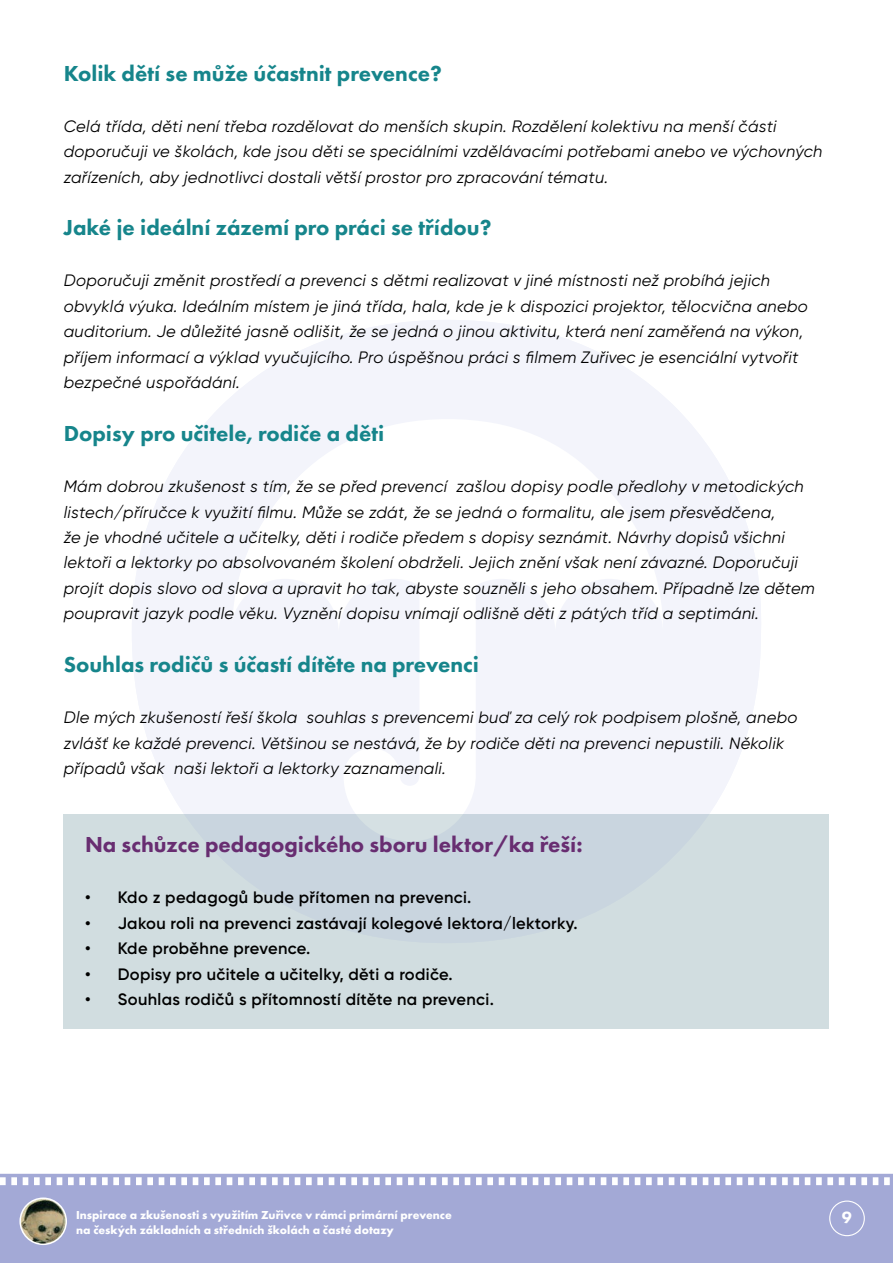
<style>
.page{position:relative;width:893px;height:1263px;background:#fff}
.page>*{position:absolute;margin:0;border:0;box-sizing:border-box;transform-origin:0 0}
.t1{font:800 22.5px "Futura PT";color:#16858b}
.t2{font:800 22.5px "Futura PT";color:#682d71}
.t3{font:800 16.8px "Futura PT";color:#fff}
.t4{font:italic 16.5px/25.5px "Gilroy";letter-spacing:.02em;color:#000}
.t5{font:600 16.5px "Gilroy";letter-spacing:.02em;color:#000}
.t6{font:700 12px/14.4px "Futura PT";color:#fff}
</style>
<div class="page">
<div style="left:64px;top:814px;width:765px;height:215px;background:#d1dde0"></div>
<svg style="left:132px;top:320px;width:629px;height:494px;fill:#f3f4fb"></svg>
<div style="left:0;top:1174px;width:893px;height:89px;background:#a3a9d6"></div>
<img style="left:20px;top:1198px;width:46px;height:46px;border-radius:23px">
<div style="left:19px;top:1197px;width:48px;height:48px;border:2px solid #fff;border-radius:50%"></div>
<div style="left:829px;top:1200px;width:36px;height:36px;border:1px solid #fff;border-radius:50%"></div>
<h1 class="t1" style="left:64px;top:59px;width:380px">Kolik dětí se může účastnit prevence?</h1>
<p class="t4" style="left:64px;top:113px;width:760px">Celá třída, děti není třeba rozdělovat do menších skupin. Rozdělení kolektivu na menší části doporučuji ve školách, kde jsou děti se speciálními vzdělávacími potřebami anebo ve výchovných zařízeních, aby jednotlivci dostali větší prostor pro zpracování tématu.</p>
<h1 class="t1" style="left:64px;top:214px;width:429px">Jaké je ideální zázemí pro práci se třídou?</h1>
<p class="t4" style="left:64px;top:268px;width:746px">Doporučuji změnit prostředí a prevenci s dětmi realizovat v jiné místnosti než probíhá jejich obvyklá výuka. Ideálním místem je jiná třída, hala, kde je k dispozici projektor, tělocvična anebo auditorium. Je důležité jasně odlišit, že se jedná o jinou aktivitu, která není zaměřená na výkon, příjem informací a výklad vyučujícího. Pro úspěšnou práci s filmem Zuřivec je esenciální vytvořit bezpečné uspořádání.</p>
<h1 class="t1" style="left:64px;top:419px;width:322px">Dopisy pro učitele, rodiče a děti</h1>
<p class="t4" style="left:64px;top:473px;width:753px">Mám dobrou zkušenost s tím, že se před prevencí zašlou dopisy podle předlohy v metodických listech/příručce k využití filmu. Může se zdát, že se jedná o formalitu, ale jsem přesvědčena,<br>že je vhodné učitele a učitelky, děti i rodiče předem s dopisy seznámit. Návrhy dopisů všichni lektoři a lektorky po absolvovaném školení obdrželi. Jejich znění však není závazné. Doporučuji projít dopis slovo od slova a upravit ho tak, abyste souzněli s jeho obsahem. Případně lze dětem poupravit jazyk podle věku. Vyznění dopisu vnímají odlišně děti z pátých tříd a septimáni.</p>
<h1 class="t1" style="left:64px;top:650px;width:417px">Souhlas rodičů s účastí dítěte na prevenci</h1>
<p class="t4" style="left:64px;top:704px;width:735px">Dle mých zkušeností řeší škola souhlas s prevencemi buď za celý rok podpisem plošně, anebo zvlášť ke každé prevenci. Většinou se nestává, že by rodiče děti na prevenci nepustili. Několik případů však naši lektoři a lektorky zaznamenali.</p>
<h1 class="t2" style="left:85px;top:830px;width:499px">Na schůzce pedagogického sboru lektor/ka řeší:</h1>
<p class="t5" style="left:85px;top:887px;width:388px">• Kdo z pedagogů bude přítomen na prevenci.</p>
<p class="t5" style="left:85px;top:912px;width:494px">• Jakou roli na prevenci zastávají kolegové lektora/lektorky.</p>
<p class="t5" style="left:85px;top:938px;width:227px">• Kde proběhne prevence.</p>
<p class="t5" style="left:85px;top:963px;width:369px">• Dopisy pro učitele a učitelky, děti a rodiče.</p>
<p class="t5" style="left:85px;top:989px;width:410px">• Souhlas rodičů s přítomností dítěte na prevenci.</p>
<p class="t6" style="left:76px;top:1208px;width:377px">Inspirace a zkušenosti s využitím Zuřivce v rámci primární prevence na českých základních a středních školách a časté dotazy</p>
<p class="t3" style="left:842px;top:1207px;width:12px">9</p>
</div>
